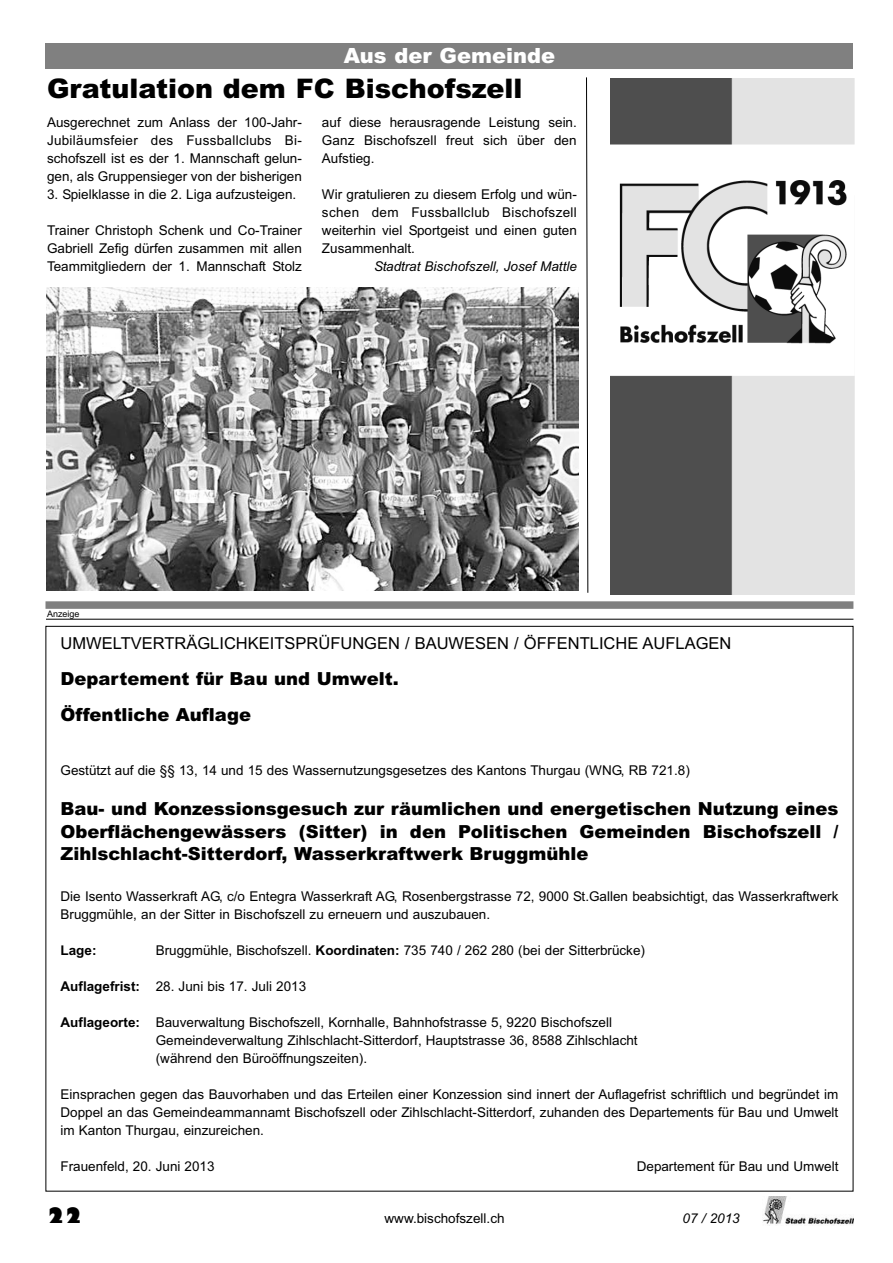
<style>
.page{position:relative;width:893px;height:1263px;background:#fff}
.page>*{position:absolute;margin:0;border:0;box-sizing:border-box;transform-origin:0 0}
.t1{font:900 27px "Arial";color:#000}
.t2{font:900 21px "Arial";color:#fff}
.t3{font:800 21px "Gill Sans";color:#000}
.t4{font:900 18px/22.5px "Arial";color:#000}
.t5{font:16.5px "Arial";color:#000}
.t6{font:13.5px/18px "Arial";color:#000;text-align:justify}
.t7{font:italic 13.5px "Arial";color:#000}
.t8{font:700 13.5px "Arial";color:#000}
.t9{font:9px "Arial";color:#000}
.s1{font-weight:700}
</style>
<div class="page">
<img style="left:763px;top:1197px;width:90px;height:28px">
<div style="left:46px;top:43px;width:807px;height:26px;background:#808080"></div>
<hr style="left:46px;top:619px;width:807px;height:1px;background:#000">
<div style="left:46px;top:601px;width:807px;height:8px;background:#808080"></div>
<img style="left:46px;top:287px;width:532px;height:303px">
<svg style="left:586px;top:77px;width:3px;height:516px"></svg>
<img style="left:610px;top:79px;width:245px;height:515px">
<h2 class="t2" style="left:344px;top:40px;width:213px">Aus der Gemeinde</h2>
<h1 class="t1" style="left:47px;top:69px;width:477px">Gratulation dem FC Bischofszell</h1>
<p class="t6" style="left:47px;top:113px;width:256px">Ausgerechnet zum Anlass der 100-Jahr-Jubiläumsfeier des Fussballclubs Bi&shy;schofszell ist es der 1. Mannschaft gelun&shy;gen, als Gruppensieger von der bisherigen</p>
<p class="t6" style="left:47px;top:185px;width:251px">3. Spielklasse in die 2. Liga aufzusteigen.</p>
<p class="t6" style="left:47px;top:221px;width:256px">Trainer Christoph Schenk und Co-Trainer Gabriell Zefig dürfen zusammen mit allen Teammitgliedern der 1. Mannschaft Stolz</p>
<p class="t6" style="left:322px;top:113px;width:256px">auf diese herausragende Leistung sein.<br>Ganz Bischofszell freut sich über den Aufstieg.</p>
<p class="t6" style="left:322px;top:185px;width:256px">Wir gratulieren zu diesem Erfolg und wün&shy;schen dem Fussballclub Bischofszell weiterhin viel Sportgeist und einen guten Zusammenhalt.</p>
<p class="t7" style="left:374px;top:257px;width:204px">Stadtrat Bischofszell, Josef Mattle</p>
<p class="t9" style="left:47px;top:608px;width:34px">Anzeige</p>
<p class="t5" style="left:61px;top:632px;width:672px">UMWELTVERTRÄGLICHKEITSPRÜFUNGEN / BAUWESEN / ÖFFENTLICHE AUFLAGEN</p>
<h3 class="t4" style="left:61px;top:660px;width:340px;line-height:36px">Departement für Bau und Umwelt.<br>Öffentliche Auflage</h3>
<p class="t6" style="left:61px;top:761px;width:631px">Gestützt auf die §§ 13, 14 und 15 des Wassernutzungsgesetzes des Kantons Thurgau (WNG, RB 721.8)</p>
<h3 class="t4" style="left:61px;top:797px;width:779px;text-align:justify">Bau- und Konzessionsgesuch zur räumlichen und energetischen Nutzung eines Oberflächengewässers (Sitter) in den Politischen Gemeinden Bischofszell / Zihlschlacht-Sitterdorf, Wasserkraftwerk Bruggmühle</h3>
<p class="t6" style="left:61px;top:887px;width:779px">Die Isento Wasserkraft AG, c/o Entegra Wasserkraft AG, Rosenbergstrasse 72, 9000 St.Gallen beabsichtigt, das Wasserkraftwerk<br>Bruggmühle, an der Sitter in Bischofszell zu erneuern und auszubauen.</p>
<p class="t8" style="left:61px;top:941px;width:38px">Lage:</p>
<p class="t6" style="left:156px;top:941px;width:491px">Bruggmühle, Bischofszell. <span class="s1">Koordinaten:</span> 735 740 / 262 280 (bei der Sitterbrücke)</p>
<p class="t6" style="left:61px;top:977px;width:247px"><span class="s1">Auflagefrist:</span> 28. Juni bis 17. Juli 2013</p>
<p class="t6" style="left:156px;top:1013px;width:483px;text-align:left;text-indent:-95px"><span class="s1">Auflageorte:</span> Bauverwaltung Bischofszell, Kornhalle, Bahnhofstrasse 5, 9220 Bischofszell<br>Gemeindeverwaltung Zihlschlacht-Sitterdorf, Hauptstrasse 36, 8588 Zihlschlacht (während den Büroöffnungszeiten).</p>
<p class="t6" style="left:61px;top:1085px;width:779px">Einsprachen gegen das Bauvorhaben und das Erteilen einer Konzession sind innert der Auflagefrist schriftlich und begründet im Doppel an das Gemeindeammannamt Bischofszell oder Zihlschlacht-Sitterdorf, zuhanden des Departements für Bau und Umwelt im Kanton Thurgau, einzureichen.</p>
<p class="t6" style="left:61px;top:1157px;width:156px">Frauenfeld, 20. Juni 2013</p>
<p class="t6" style="left:637px;top:1157px;width:203px">Departement für Bau und Umwelt</p>
<h2 class="t3" style="left:47px;top:1202px;width:37px">22</h2>
<p class="t6" style="left:385px;top:1209px;width:122px">www.bischofszell.ch</p>
<p class="t7" style="left:683px;top:1209px;width:59px">07 / 2013</p>
</div>
